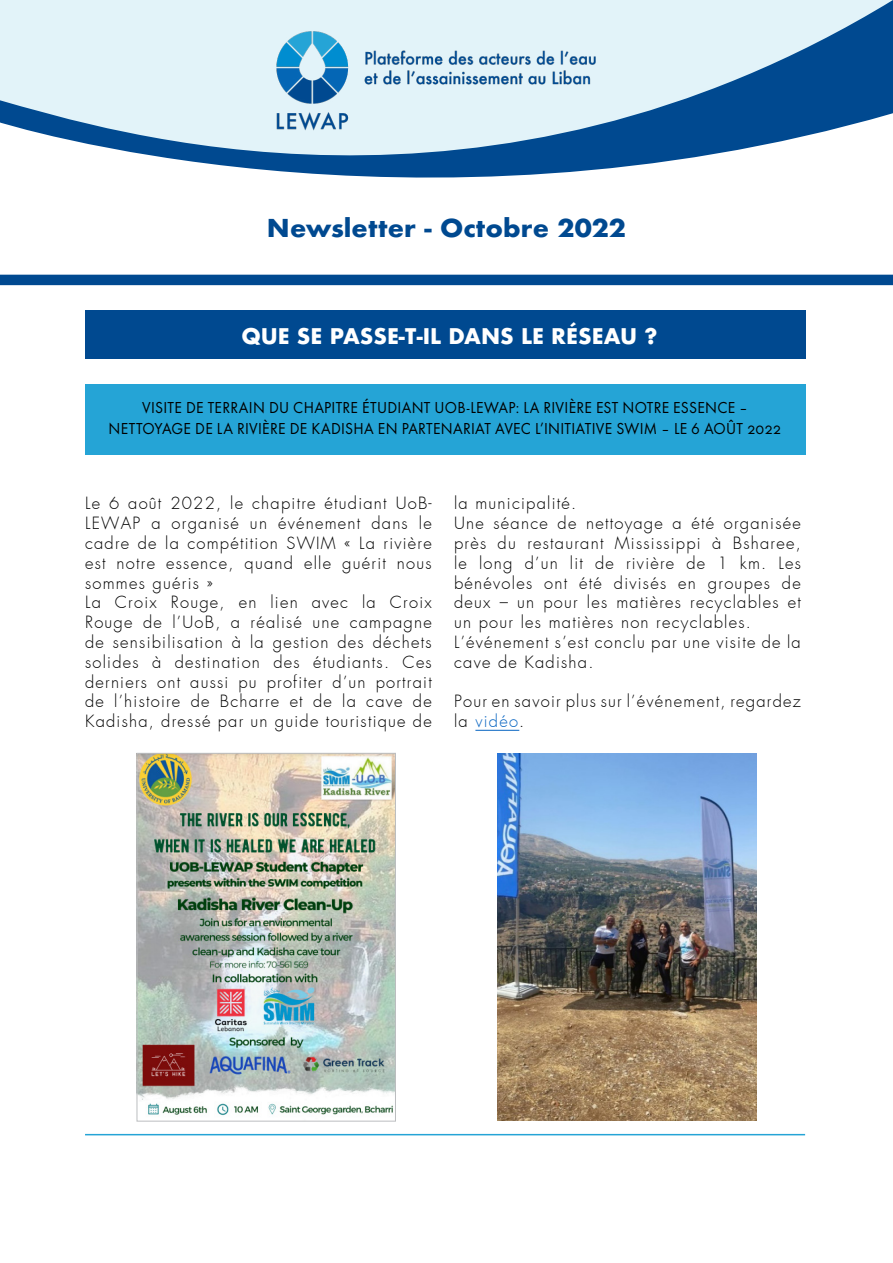
<style>
.page{position:relative;width:893px;height:1263px;background:#fff}
.page>*{position:absolute;margin:0;border:0;box-sizing:border-box;transform-origin:0 0}
.t1{font:700 24px "Futura";color:#004990;scale:1.05 1}
.t2{font:700 21px "Futura";color:#fff}
.t3{font:300 16.5px/19.8px "Futura";letter-spacing:.075em;color:#000}
.t4{font:16.5px/21px "Futura SCTOT";letter-spacing:.02em;color:#000;text-align:center;scale:.94 1}
.s1{color:#0563c1}
</style>
<div class="page">
<svg style="left:0;top:0;width:893px;height:178px;fill:#e2f3f9"></svg>
<img style="left:261px;top:19px;width:351px;height:123px">
<div style="left:85px;top:311px;width:720px;height:48px;background:#004990"></div>
<hr style="left:475px;top:730px;width:44px;height:1px;background:#0563c1">
<div style="left:0;top:275px;width:893px;height:10px;background:#004990"></div>
<hr style="left:85px;top:1134px;width:720px;height:1px;background:#25a4d6">
<img style="left:497px;top:753px;width:259px;height:368px">
<img style="left:139px;top:755px;width:255px;height:361px">
<div style="left:137px;top:753px;width:259px;height:368px;border:1px solid #bcbec0"></div>
<div style="left:85px;top:384px;width:720px;height:71px;background:#25a4d6"></div>
<h1 class="t1" style="left:267px;top:211px;width:344px">Newsletter - Octobre 2022</h1>
<p class="t2" style="left:241px;top:321px;width:417px">QUE SE PASSE-T-IL DANS LE RÉSEAU ?</p>
<p class="t4" style="left:109px;top:397px;width:718px">VISITE DE TERRAIN DU CHAPITRE ÉTUDIANT UOB-LEWAP: LA RIVIÈRE EST NOTRE ESSENCE –<br>NETTOYAGE DE LA RIVIÈRE DE KADISHA EN PARTENARIAT AVEC L’INITIATIVE SWIM – LE 6 AOÛT 2022</p>
<p class="t3" style="left:85px;top:494px;width:348px">Le 6 août 2022, le chapitre étudiant UoB-LEWAP a organisé un événement dans le cadre de la compétition SWIM « La rivière est notre essence, quand elle guérit nous sommes guéris »<br>La Croix Rouge, en lien avec la Croix Rouge de l’UoB, a réalisé une campagne de sensibilisation à la gestion des déchets solides à destination des étudiants. Ces derniers ont aussi pu profiter d’un portrait de l’histoire de Bcharre et de la cave de Kadisha, dressé par un guide touristique de</p>
<p class="t3" style="left:454px;top:494px;width:348px">la municipalité.<br>Une séance de nettoyage a été organisée près du restaurant Mississippi à Bsharee, le long d’un lit de rivière de 1 km. Les bénévoles ont été divisés en groupes de deux – un pour les matières recyclables et un pour les matières non recyclables.<br>L’événement s’est conclu par une visite de la cave de Kadisha.</p>
<p class="t3" style="left:454px;top:692px;width:348px">Pour en savoir plus sur l’événement, regardez la <span class="s1">vidéo</span>.</p>
</div>
